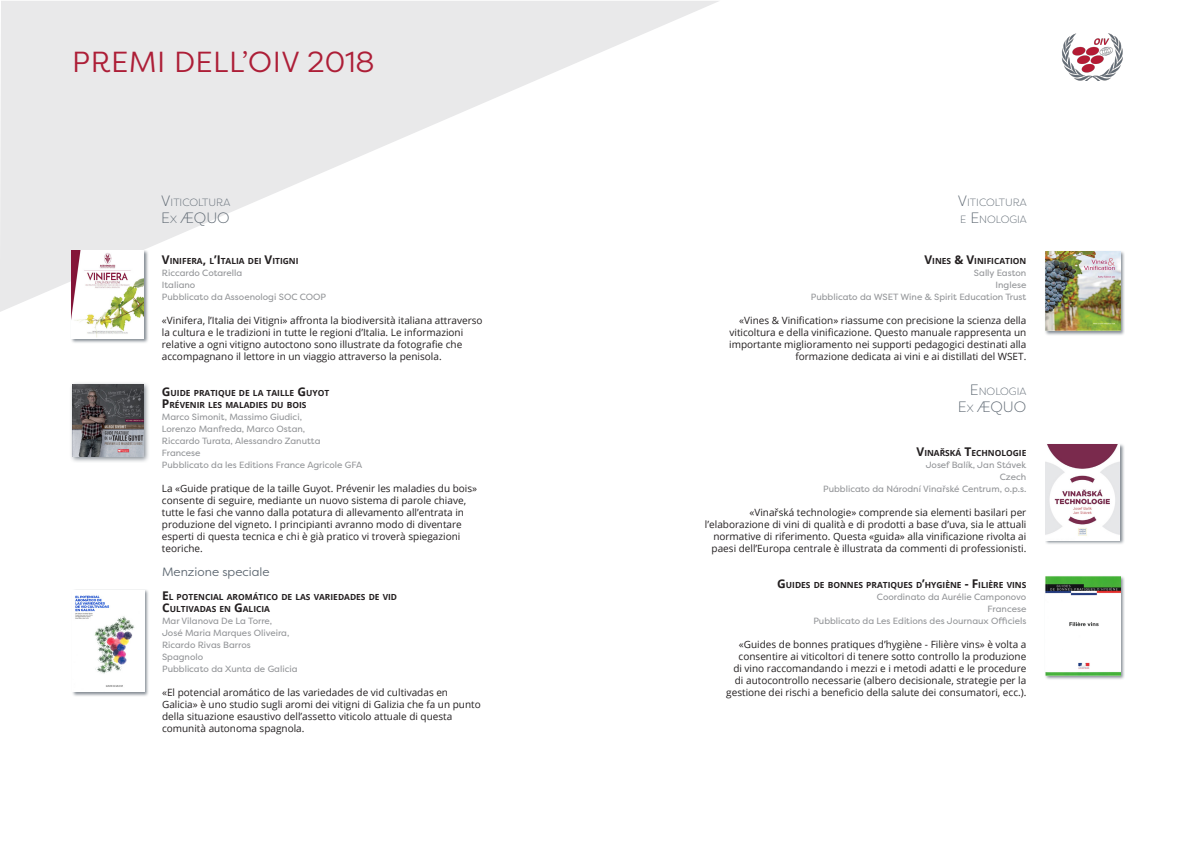
<style>
.page{position:relative;width:1191px;height:842px;background:#fff}
.page>*{position:absolute;margin:0;border:0;box-sizing:border-box;transform-origin:0 0}
.titrecategorie_pair{font:29px "Filson Pro";letter-spacing:.02em;color:#ad1e37}
.en_tete_impair{font:300 15px "Filson Pro";color:#5d6771}
.en_tete_pair_copie{font:300 15px "Filson Pro";color:#5d6771}
.t1{font:12px "Filson Pro";color:#5d6771}
.en_tete_pair_copie-2{font:300 10.5px/17px "Filson Pro";color:#5d6771}
.en_tete_impair-2{font:300 10.5px "Filson Pro";color:#5d6771}
.texte_droite{font:10px/12px "Open Sans";color:#231f20;text-align:right}
.texte_gauche{font:10px/12px "Open Sans";color:#231f20}
.titre_livre_rouge_ga{font:9px/12px "Filson Pro";color:#939598}
.titre_livre_rouge_dr{font:9px/12px "Filson Pro";color:#939598;text-align:right}
.titre_livre_rouge_ga-2{font:700 8.4px/12px "Open Sans";color:#231f20}
.titre_livre_rouge_dr-2{font:700 8.4px "Open Sans";color:#231f20}
.s1{font-size:15px}
.s2{font-size:10.5px}
.s3{font-size:12px}
</style>
<div class="page">
<svg style="left:0;top:1px;width:719px;height:311px;fill:#e9e9ea"></svg>
<div style="left:71px;top:250px;width:78px;height:94px;background:#5d6771;opacity:.75"></div>
<img style="left:72px;top:251px;width:72px;height:88px">
<div style="left:69px;top:381px;width:81px;height:82px;background:#5d6771;opacity:.75"></div>
<img style="left:72px;top:384px;width:71px;height:72px">
<div style="left:72px;top:589px;width:78px;height:108px;background:#5d6771;opacity:.75"></div>
<img style="left:73px;top:590px;width:71px;height:102px">
<div style="left:1044px;top:250px;width:81px;height:86px;background:#5d6771;opacity:.75"></div>
<img style="left:1045px;top:251px;width:75px;height:80px">
<div style="left:1044px;top:575px;width:81px;height:105px;background:#5d6771;opacity:.75"></div>
<img style="left:1045px;top:576px;width:75px;height:99px">
<div style="left:1044px;top:443px;width:80px;height:102px;background:#5d6771;opacity:.75"></div>
<img style="left:1045px;top:444px;width:74px;height:96px">
<img style="left:1062px;top:33px;width:61px;height:47px">
<p class="titrecategorie_pair" style="left:72px;top:43px;width:304px">PREMI DELL’OIV 2018</p>
<p class="en_tete_impair-2" style="left:161px;top:196px;width:70px"><span class="s1">V</span>ITICOLTURA</p>
<p class="en_tete_impair" style="left:161px;top:208px;width:57px">E<span class="s2">X</span> ÆQUO</p>
<p class="titre_livre_rouge_ga-2" style="left:162px;top:255px;width:138px"><span class="s3">V</span>INIFERA<span class="s3">,</span> L<span class="s3">’I</span>TALIA DEI <span class="s3">V</span>ITIGNI</p>
<p class="titre_livre_rouge_ga" style="left:162px;top:267px;width:166px">Riccardo Cotarella<br>Italiano<br>Pubblicato da Assoenologi SOC COOP</p>
<p class="texte_gauche" style="left:162px;top:314px;width:322px">«Vinifera, l’Italia dei Vitigni» affronta la biodiversità italiana attraverso la cultura e le tradizioni in tutte le regioni d’Italia. Le informazioni relative a ogni vitigno autoctono sono illustrate da fotografie che accompagnano il lettore in un viaggio attraverso la penisola.</p>
<p class="titre_livre_rouge_ga-2" style="left:162px;top:387px;width:169px"><span class="s3">G</span>UIDE PRATIQUE DE LA TAILLE <span class="s3">G</span>UYOT<br><span class="s3">P</span>RÉVENIR LES MALADIES DU BOIS</p>
<p class="titre_livre_rouge_ga" style="left:162px;top:411px;width:202px">Marco Simonit, Massimo Giudici,<br>Lorenzo Manfreda, Marco Ostan,<br>Riccardo Turata, Alessandro Zanutta<br>Francese<br>Pubblicato da les Editions France Agricole GFA</p>
<p class="texte_gauche" style="left:162px;top:482px;width:317px">La «Guide pratique de la taille Guyot. Prévenir les maladies du bois» consente di seguire, mediante un nuovo sistema di parole chiave, tutte le fasi che vanno dalla potatura di allevamento all’entrata in produzione del vigneto. I principianti avranno modo di diventare esperti di questa tecnica e chi è già pratico vi troverà spiegazioni teoriche.</p>
<p class="t1" style="left:162px;top:564px;width:109px">Menzione speciale</p>
<p class="titre_livre_rouge_ga-2" style="left:162px;top:591px;width:237px"><span class="s3">E</span>L POTENCIAL AROMÁTICO DE LAS VARIEDADES DE VID<br><span class="s3">C</span>ULTIVADAS EN <span class="s3">G</span>ALICIA</p>
<p class="titre_livre_rouge_ga" style="left:162px;top:615px;width:137px">Mar Vilanova De La Torre,<br>José Maria Marques Oliveira,<br>Ricardo Rivas Barros<br>Spagnolo<br>Pubblicato da Xunta de Galicia</p>
<p class="texte_gauche" style="left:162px;top:686px;width:320px">«El potencial aromático de las variedades de vid cultivadas en Galicia» è uno studio sugli aromi dei vitigni di Galizia che fa un punto della situazione esaustivo dell’assetto viticolo attuale di questa comunità autonoma spagnola.</p>
<p class="en_tete_pair_copie-2" style="left:958px;top:194px;width:70px"><span class="s1">V</span>ITICOLTURA<br>E <span class="s1">E</span>NOLOGIA</p>
<p class="titre_livre_rouge_dr-2" style="left:924px;top:255px;width:103px"><span class="s3">V</span>INES <span class="s3">&amp; V</span>INIFICATION</p>
<p class="titre_livre_rouge_dr" style="left:810px;top:267px;width:217px">Sally Easton<br>Inglese<br>Pubblicato da WSET Wine &amp; Spirit Education Trust</p>
<p class="texte_droite" style="left:729px;top:314px;width:299px">«Vines &amp; Vinification» riassume con precisione la scienza della viticoltura e della vinificazione. Questo manuale rappresenta un importante miglioramento nei supporti pedagogici destinati alla formazione dedicata ai vini e ai distillati del WSET.</p>
<p class="en_tete_pair_copie-2" style="left:970px;top:383px;width:58px"><span class="s1">E</span>NOLOGIA</p>
<p class="en_tete_pair_copie" style="left:958px;top:397px;width:57px">E<span class="s2">X</span> ÆQUO</p>
<p class="titre_livre_rouge_dr-2" style="left:916px;top:447px;width:111px"><span class="s3">V</span>INAŘSKÁ <span class="s3">T</span>ECHNOLOGIE</p>
<p class="titre_livre_rouge_dr" style="left:823px;top:459px;width:205px">Josef Balík, Jan Stávek<br>Czech<br>Pubblicato da Národní Vinařské Centrum, o.p.s.</p>
<p class="texte_droite" style="left:705px;top:506px;width:323px">«Vinařská technologie» comprende sia elementi basilari per l’elaborazione di vini di qualità e di prodotti a base d’uva, sia le attuali normative di riferimento. Questa «guida» alla vinificazione rivolta ai paesi dell’Europa centrale è illustrata da commenti di professionisti.</p>
<p class="titre_livre_rouge_dr-2" style="left:777px;top:579px;width:251px"><span class="s3">G</span> UIDES DE BONNES PRATIQUES D<span class="s3">’</span>HYGIÈNE <span class="s3">- F</span>ILIÈRE VINS</p>
<p class="titre_livre_rouge_dr" style="left:813px;top:591px;width:214px">Coordinato da Aurélie Camponovo<br>Francese<br>Pubblicato da Les Editions des Journaux Officiels</p>
<p class="texte_droite" style="left:726px;top:638px;width:302px">«Guides de bonnes pratiques d’hygiène - Filière vins» è volta a consentire ai viticoltori di tenere sotto controllo la produzione<br>di vino raccomandando i mezzi e i metodi adatti e le procedure di autocontrollo necessarie (albero decisionale, strategie per la gestione dei rischi a beneficio della salute dei consumatori, ecc.).</p>
</div>
